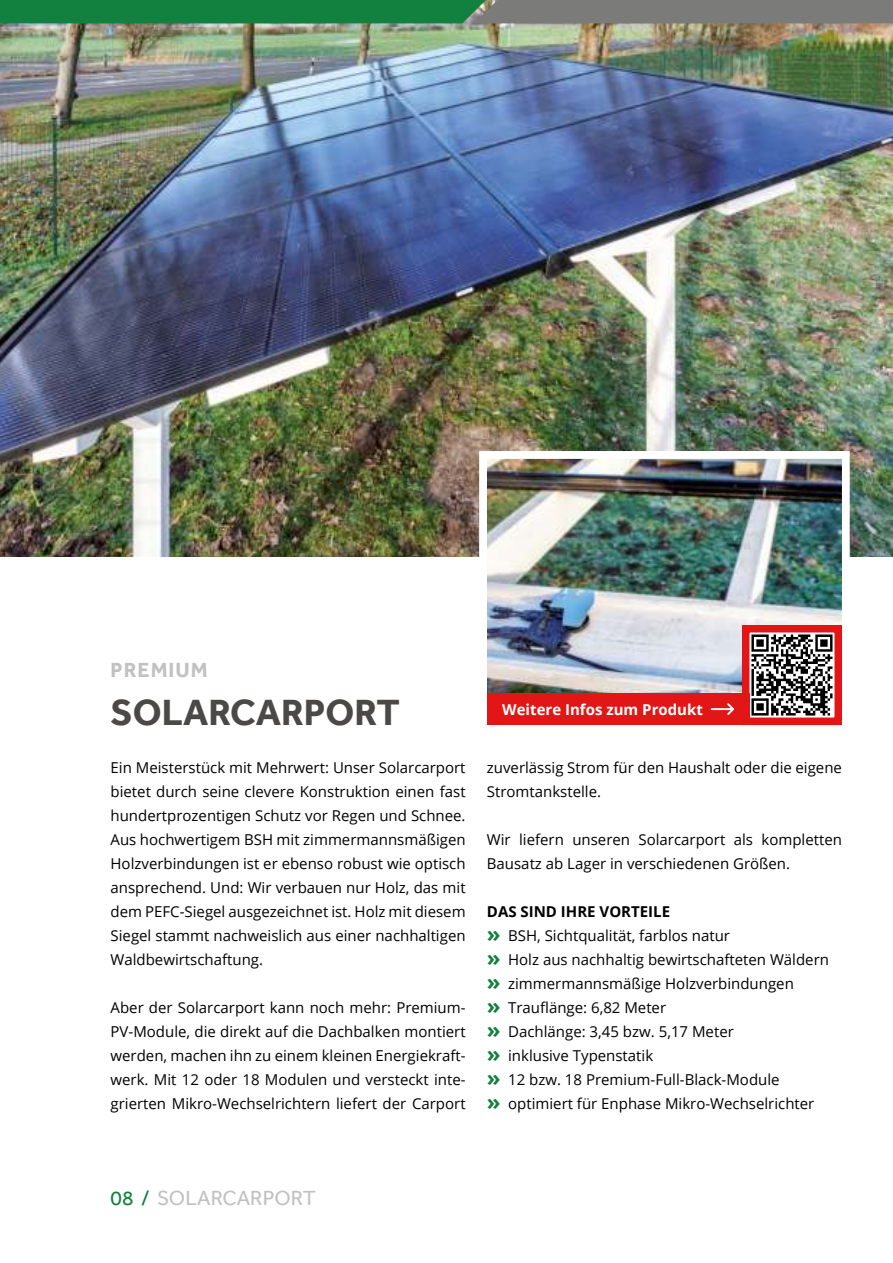
<style>
.page{position:relative;width:893px;height:1263px;background:#fff}
.page>*{position:absolute;margin:0;border:0;box-sizing:border-box;transform-origin:0 0}
.t1{font:700 37.5px "Effra";color:#4a4948}
.t2{font:21px "Effra";color:#c1c1c1}
.t3{font:700 21px "Effra";letter-spacing:.05em;color:#c1c1c1}
.t4{font:15px/24px "Open Sans";color:#000}
.t5{font:700 15px "Open Sans";color:#fff}
.s1{font-weight:700}
.s2{font-weight:700;font-size:22.5px;color:#12803e}
.s3{color:#12803e}
</style>
<div class="page">
<img style="left:0;top:23px;width:893px;height:534px">
<svg style="left:0;top:0;width:893px;height:23px;background:#437e5a"></svg>
<img style="left:476px;top:447px;width:377px;height:246px">
<div style="left:487px;top:693px;width:262px;height:32px;background:#e21616"></div>
<svg style="left:711px;top:621px;width:135px;height:105px"></svg>
<h2 class="t3" style="left:111px;top:657px;width:99px">PREMIUM</h2>
<h1 class="t1" style="left:111px;top:690px;width:291px">SOLARCARPORT</h1>
<p class="t4" style="left:111px;top:757px;width:357px;text-align:justify">Ein Meisterstück mit Mehrwert: Unser Solarcarport bietet durch seine clevere Konstruktion einen fast hundertprozentigen Schutz vor Regen und Schnee.<br>Aus hochwertigem BSH mit zimmermannsmäßigen Holzverbindungen ist er ebenso robust wie optisch ansprechend. Und: Wir verbauen nur Holz, das mit dem PEFC-Siegel ausgezeichnet ist. Holz mit diesem Siegel stammt nachweislich aus einer nachhaltigen Waldbewirtschaftung.</p>
<p class="t4" style="left:111px;top:997px;width:357px;text-align:justify">Aber der Solarcarport kann noch mehr: Premium-PV-Module, die direkt auf die Dachbalken montiert werden, machen ihn zu einem kleinen Energiekraft&shy;werk. Mit 12 oder 18 Modulen und versteckt inte&shy;grierten Mikro-Wechselrichtern liefert der Carport</p>
<p class="t5" style="left:502px;top:703px;width:202px">Weitere Infos zum Produkt</p>
<p class="t4" style="left:487px;top:757px;width:357px">zuverlässig Strom für den Haushalt oder die eigene<br>Stromtankstelle.</p>
<p class="t4" style="left:487px;top:829px;width:357px">Wir liefern unseren Solarcarport als kompletten<br>Bausatz ab Lager in verschiedenen Größen.</p>
<p class="t4" style="left:487px;top:901px;width:344px"><span class="s1">DAS SIND IHRE VORTEILE<br></span><span class="s2">»</span> BSH, Sichtqualität, farblos natur<br><span class="s2">»</span> Holz aus nachhaltig bewirtschafteten Wäldern <span class="s2">»</span> zimmermannsmäßige Holzverbindungen<br><span class="s2">»</span> Trauflänge: 6,82 Meter<br><span class="s2">»</span> Dachlänge: 3,45 bzw. 5,17 Meter<br><span class="s2">»</span> inklusive Typenstatik<br><span class="s2">»</span> 12 bzw. 18 Premium-Full-Black-Module<br><span class="s2">»</span> optimiert für Enphase Mikro-Wechselrichter</p>
<h2 class="t2" style="left:111px;top:1185px;width:207px"><span class="s3">08 /</span> SOLARCARPORT</h2>
</div>
